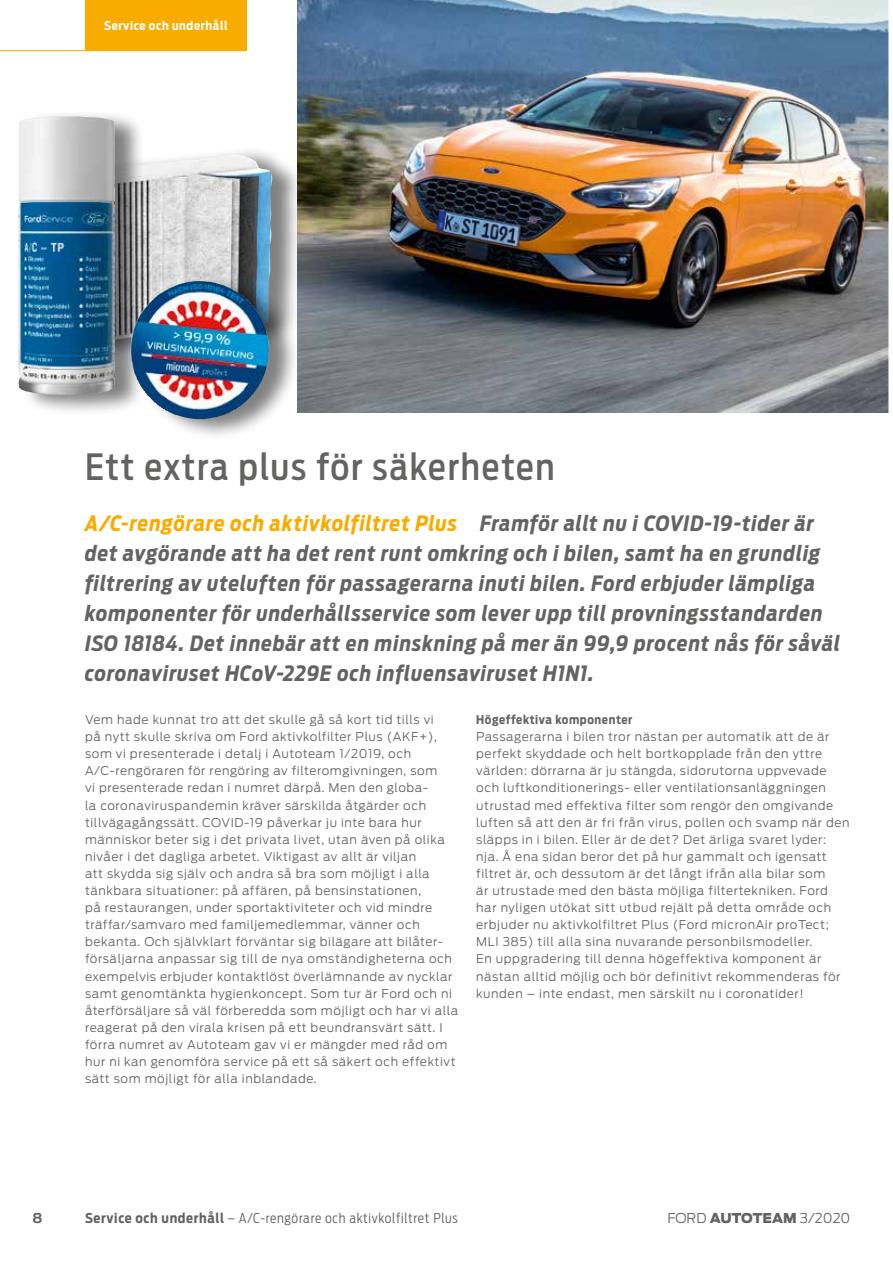
<style>
.page{position:relative;width:893px;height:1263px;background:#fff}
.page>*{position:absolute;margin:0;border:0;box-sizing:border-box;transform-origin:0 0}
.t1{font:500 36px "Ford Antenna Cond";letter-spacing:.05em;color:#636362}
.t2{font:italic 700 21px/30px "Ford Antenna Cond";letter-spacing:.045em;color:#636362}
.t3{font:300 13.5px "Ford Antenna Cond";letter-spacing:.05em;color:#636362}
.t4{font:300 13.5px "Ford Antenna";color:#636362}
.t5{font:700 13.5px "Ford Antenna";color:#636362}
.t6{font:300 12px/17.1px "Ford Antenna";letter-spacing:.05em;color:#636362}
.t7{font:700 12px "Ford Antenna Cond";letter-spacing:.05em;color:#636362}
.t8{font:700 12px "Ford Antenna Cond";letter-spacing:.05em;color:#fff}
.s1{color:#f8ac00}
.s2{font-weight:700}
.s3{font-weight:900}
</style>
<div class="page">
<div style="left:85px;top:0;width:162px;height:51px;background:#f8ac00"></div>
<hr style="left:0;top:50px;width:247px;height:1px;background:#f8ac00">
<img style="left:298px;top:0;width:590px;height:412px">
<div style="left:45px;top:146px;width:258px;height:219px;background:#000;opacity:.5"></div>
<img style="left:146px;top:155px;width:127px;height:119px">
<div style="left:21px;top:109px;width:125px;height:307px;background:#000;opacity:.5"></div>
<img style="left:18px;top:116px;width:97px;height:279px">
<div style="left:133px;top:274px;width:166px;height:166px;background:#000;opacity:.5"></div>
<img style="left:130px;top:281px;width:137px;height:138px">
<p class="t8" style="left:104px;top:15px;width:125px">Service och underhåll</p>
<h1 class="t1" style="left:85px;top:435px;width:471px">Ett extra plus för säkerheten</h1>
<p class="t2" style="left:85px;top:506px;width:757px"><span class="s1">A/C-rengörare och aktivkolfiltret Plus</span> Framför allt nu i COVID-19-tider är det avgörande att ha det rent runt omkring och i bilen, samt ha en grundlig filtrering av uteluften för passagerarna inuti bilen. Ford erbjuder lämpliga komponenter för underhållsservice som lever upp till provningsstandarden ISO 18184. Det innebär att en minskning på mer än 99,9 procent nås för såväl coronaviruset HCoV-229E och influensaviruset H1N1.</p>
<p class="t6" style="left:85px;top:710px;width:375px">Vem hade kunnat tro att det skulle gå så kort tid tills vi<br>på nytt skulle skriva om Ford aktivkolfilter Plus (AKF+), som vi presenterade i detalj i Autoteam 1/2019, och A/C-rengöraren för rengöring av filteromgivningen, som<br>vi presenterade redan i numret därpå. Men den globa-<br>la coronaviruspandemin kräver särskilda åtgärder och tillvägagångssätt. COVID-19 påverkar ju inte bara hur människor beter sig i det privata livet, utan även på olika nivåer i det dagliga arbetet. Viktigast av allt är viljan<br>att skydda sig själv och andra så bra som möjligt i alla tänkbara situationer: på affären, på bensinstationen,<br>på restaurangen, under sportaktiviteter och vid mindre träffar/samvaro med familjemedlemmar, vänner och bekanta. Och självklart förväntar sig bilägare att bilåter&shy;försäljarna anpassar sig till de nya omständigheterna och exempelvis erbjuder kontaktlöst överlämnande av nycklar samt genomtänkta hygienkoncept. Som tur är Ford och ni återförsäljare så väl förberedda som möjligt och har vi alla reagerat på den virala krisen på ett beundransvärt sätt. I förra numret av Autoteam gav vi er mängder med råd om hur ni kan genomföra service på ett så säkert och effektivt sätt som möjligt för alla inblandade.</p>
<p class="t7" style="left:476px;top:709px;width:158px">Högeffektiva komponenter</p>
<p class="t6" style="left:476px;top:727px;width:375px">Passagerarna i bilen tror nästan per automatik att de är perfekt skyddade och helt bortkopplade från den yttre världen: dörrarna är ju stängda, sidorutorna uppvevade och luftkonditionerings- eller ventilationsanläggningen utrustad med effektiva filter som rengör den omgivande luften så att den är fri från virus, pollen och svamp när den släpps in i bilen. Eller är de det? Det ärliga svaret lyder: nja. Å ena sidan beror det på hur gammalt och igensatt filtret är, och dessutom är det långt ifrån alla bilar som<br>är utrustade med den bästa möjliga filtertekniken. Ford har nyligen utökat sitt utbud rejält på detta område och erbjuder nu aktivkolfiltret Plus (Ford micronAir proTect; MLI 385) till alla sina nuvarande personbilsmodeller.<br>En uppgradering till denna högeffektiva komponent är nästan alltid möjlig och bör definitivt rekommenderas för kunden – inte endast, men särskilt nu i coronatider!</p>
<p class="t3" style="left:85px;top:1206px;width:374px"><span class="s2">Service och underhåll</span> – A/C-rengörare och aktivkolfiltret Plus</p>
<p class="t5" style="left:33px;top:1206px;width:11px">8</p>
<p class="t4" style="left:667px;top:1206px;width:185px">FORD <span class="s3">AUTOTEAM</span> 3/2020</p>
</div>
